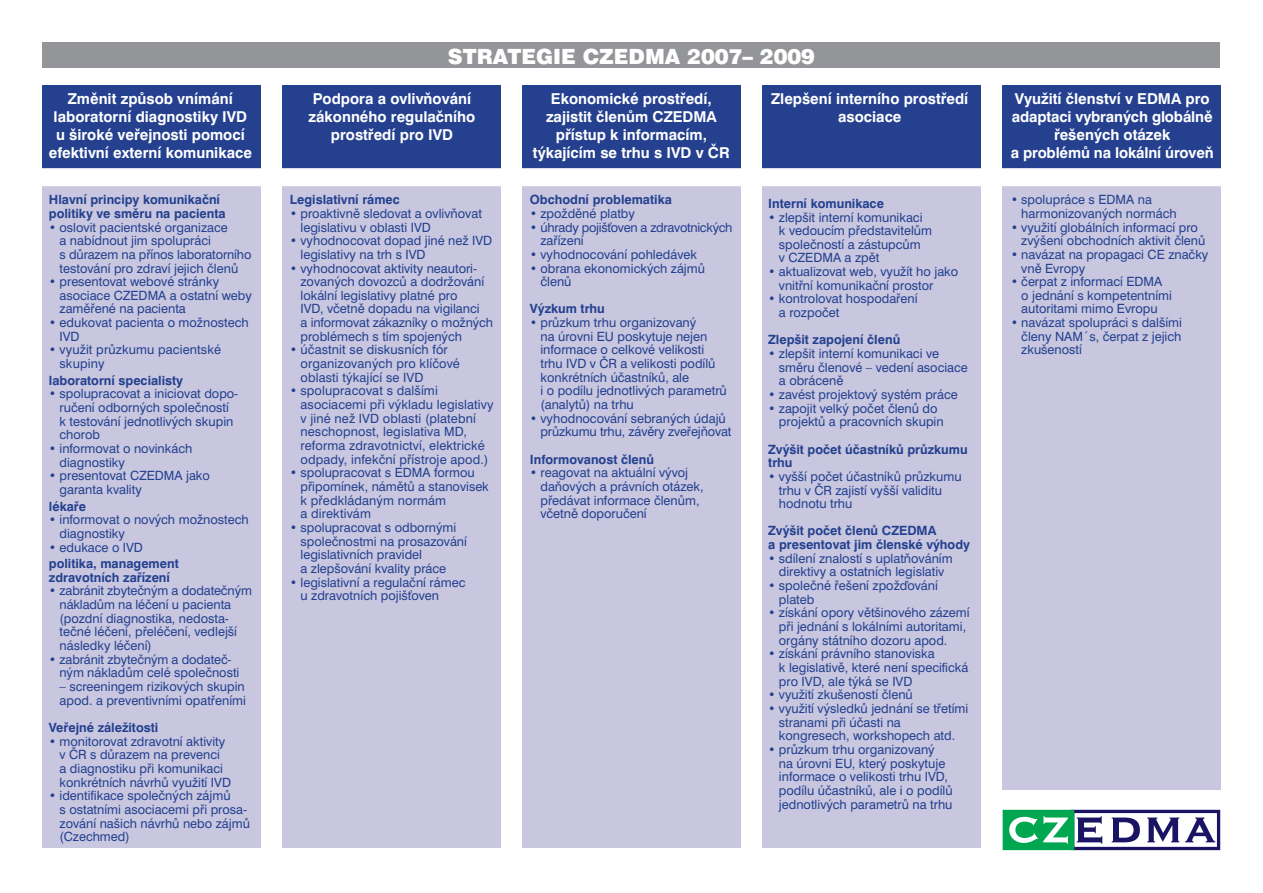
<style>
.page{position:relative;width:1263px;height:893px;background:#fff}
.page>*{position:absolute;margin:0;border:0;box-sizing:border-box;transform-origin:0 0}
.t1{font:900 21px "Swiss 721 AT";color:#fff}
.t2{font:700 15px/18px "Swiss 721 AT";color:#fff;text-align:center}
.t3{font:12.75px/13.6px "Swiss 721 AT";color:#24408f}
.t4{font:700 12.75px/13.6px "Swiss 721 AT";color:#24408f}
.t5{font:12.75px/13.6px "Swiss 721 AT";letter-spacing:-.02em;color:#24408f}
</style>
<div class="page">
<div style="left:43px;top:177px;width:218px;height:671px;background:#c8c7df"></div>
<div style="left:43px;top:85px;width:218px;height:94px;background:#24408f"></div>
<div style="left:282px;top:85px;width:219px;height:763px;background:#c8c7df"></div>
<div style="left:282px;top:85px;width:219px;height:94px;background:#24408f"></div>
<div style="left:522px;top:85px;width:219px;height:763px;background:#c8c7df"></div>
<div style="left:522px;top:85px;width:219px;height:94px;background:#24408f"></div>
<div style="left:762px;top:85px;width:219px;height:763px;background:#c8c7df"></div>
<div style="left:762px;top:85px;width:219px;height:94px;background:#24408f"></div>
<div style="left:1002px;top:85px;width:218px;height:705px;background:#c8c7df"></div>
<div style="left:1002px;top:85px;width:218px;height:94px;background:#24408f"></div>
<div style="left:16px;top:168px;width:1223px;height:18px;background:#fff"></div>
<div style="left:1071px;top:810px;width:149px;height:40px;border:3px solid #1b1464"></div>
<div style="left:1004px;top:811px;width:69px;height:37px;background:#00a650"></div>
<div style="left:1003px;top:810px;width:71px;height:40px;border:3px solid #00a650"></div>
<svg style="left:1009px;top:816px;width:59px;height:28px"></svg>
<svg style="left:1076px;top:816px;width:26px;height:28px"></svg>
<svg style="left:1111px;top:817px;width:29px;height:25px"></svg>
<svg style="left:1147px;top:817px;width:32px;height:25px"></svg>
<svg style="left:1185px;top:817px;width:30px;height:25px"></svg>
<div style="left:43px;top:43px;width:1177px;height:25px;background:#939598"></div>
<p class="t2" style="left:49px;top:90px;width:205px">Změnit způsob vnímání laboratorní diagnostiky IVD u široké veřejnosti pomocí efektivní externí komunikace</p>
<p class="t4" style="left:49px;top:193px;width:178px">Hlavní principy komunikační politiky ve směru na pacienta</p>
<p class="t3" style="left:60px;top:220px;width:193px;text-indent:-11px">• oslovit pacientské organizace<br>a nabídnout jim spolupráci<br>s důrazem na přínos laboratorního testování pro zdraví jejich členů</p>
<p class="t3" style="left:60px;top:275px;width:194px;text-indent:-11px">• presentovat webové stránky asociace CZEDMA a ostatní weby zaměřené na pacienta</p>
<p class="t3" style="left:60px;top:316px;width:191px;text-indent:-11px">• edukovat pacienta o možnostech<br>IVD</p>
<p class="t3" style="left:60px;top:343px;width:163px;text-indent:-11px">• využit průzkumu pacientské skupiny</p>
<p class="t4" style="left:49px;top:373px;width:136px">laboratorní specialisty</p>
<p class="t3" style="left:60px;top:387px;width:180px;text-indent:-11px">• spolupracovat a iniciovat dopo&shy;ručení odborných společností k testování jednotlivých skupin chorob</p>
<p class="t3" style="left:60px;top:441px;width:134px;text-indent:-11px">• informovat o novinkách diagnostiky</p>
<p class="t3" style="left:60px;top:469px;width:152px;text-indent:-11px">• presentovat CZEDMA jako garanta kvality</p>
<p class="t4" style="left:49px;top:499px;width:39px">lékaře</p>
<p class="t3" style="left:60px;top:513px;width:191px;text-indent:-11px">• informovat o nových možnostech diagnostiky</p>
<p class="t3" style="left:49px;top:540px;width:96px">• edukace o IVD</p>
<p class="t4" style="left:49px;top:557px;width:131px">politika, management zdravotních zařízení</p>
<p class="t3" style="left:60px;top:584px;width:194px;text-indent:-11px">• zabránit zbytečným a dodatečným nákladům na léčení u pacienta (pozdní diagnostika, nedosta&shy;tečné léčení, přeléčení, vedlejší následky léčení)</p>
<p class="t3" style="left:60px;top:652px;width:181px;text-indent:-11px">• zabránit zbytečným a dodateč&shy;ným nákladům celé společnosti</p>
<p class="t3" style="left:60px;top:679px;width:188px">– screeningem rizikových skupin apod. a preventivními opatřeními</p>
<p class="t4" style="left:49px;top:720px;width:111px">Veřejné záležitosti</p>
<p class="t3" style="left:60px;top:734px;width:173px;text-indent:-11px">• monitorovat zdravotní aktivity v ČR s důrazem na prevenci<br>a diagnostiku při komunikaci konkrétních návrhů využití IVD</p>
<p class="t3" style="left:60px;top:789px;width:192px;text-indent:-11px">• identifikace společných zájmů<br>s ostatními asociacemi při prosa&shy;zování našich návrhů nebo zájmů (Czechmed)</p>
<h1 class="t1" style="left:448px;top:43px;width:369px">STRATEGIE CZEDMA 2007– 2009</h1>
<p class="t2" style="left:309px;top:90px;width:168px">Podpora a ovlivňování zákonného regulačního prostředí pro IVD</p>
<p class="t4" style="left:290px;top:193px;width:112px">Legislativní rámec</p>
<p class="t3" style="left:300px;top:206px;width:183px;text-indent:-11px">• proaktivně sledovat a ovlivňovat legislativu v oblasti IVD</p>
<p class="t3" style="left:300px;top:234px;width:193px;text-indent:-11px">• vyhodnocovat dopad jiné než IVD legislativy na trh s IVD</p>
<p class="t3" style="left:300px;top:261px;width:194px;text-indent:-11px">• vyhodnocovat aktivity neautori&shy;zovaných dovozců a dodržování lokální legislativy platné pro<br>IVD, včetně dopadu na vigilanci<br>a informovat zákazníky o možných problémech s tím spojených</p>
<p class="t3" style="left:300px;top:343px;width:161px;text-indent:-11px">• účastnit se diskusních fór organizovaných pro klíčové oblasti týkající se IVD</p>
<p class="t3" style="left:300px;top:384px;width:195px;text-indent:-11px">• spolupracovat s dalšími asociacemi při výkladu legislativy v jiné než IVD oblasti (platební neschopnost, legislativa MD, reforma zdravotnictví, elektrické odpady, infekční přístroje apod.)</p>
<p class="t3" style="left:300px;top:466px;width:190px;text-indent:-11px">• spolupracovat s EDMA formou připomínek, námětů a stanovisek k předkládaným normám<br>a direktivám</p>
<p class="t3" style="left:300px;top:520px;width:168px;text-indent:-11px">• spolupracovat s odbornými společnostmi na prosazování legislativních pravidel<br>a zlepšování kvality práce</p>
<p class="t3" style="left:300px;top:575px;width:166px;text-indent:-11px">• legislativní a regulační rámec u zdravotních pojišťoven</p>
<p class="t2" style="left:533px;top:90px;width:198px">Ekonomické prostředí, zajistit členům CZEDMA přístup k informacím, týkajícím se trhu s IVD v ČR</p>
<p class="t4" style="left:530px;top:193px;width:144px">Obchodní problematika</p>
<p class="t3" style="left:530px;top:206px;width:107px">• zpožděné platby</p>
<p class="t5" style="left:540px;top:220px;width:194px;text-indent:-11px">• úhrady pojišťoven a zdravotnických zařízení</p>
<p class="t3" style="left:530px;top:247px;width:169px">• vyhodnocování pohledávek</p>
<p class="t3" style="left:540px;top:261px;width:166px;text-indent:-11px">• obrana ekonomických zájmů členů</p>
<p class="t4" style="left:530px;top:302px;width:76px">Výzkum trhu</p>
<p class="t3" style="left:540px;top:316px;width:188px;text-indent:-11px">• průzkum trhu organizovaný<br>na úrovni EU poskytuje nejen informace o celkové velikosti trhu IVD v ČR a velikosti podílů konkrétních účastníků, ale<br>i o podílu jednotlivých parametrů (analytů) na trhu</p>
<p class="t3" style="left:540px;top:411px;width:192px;text-indent:-11px">• vyhodnocování sebraných údajů průzkumu trhu, závěry zveřejňovat</p>
<p class="t4" style="left:530px;top:452px;width:126px">Informovanost členů</p>
<p class="t3" style="left:540px;top:466px;width:165px;text-indent:-11px">• reagovat na aktuální vývoj daňových a právních otázek, předávat informace členům, včetně doporučení</p>
<p class="t2" style="left:771px;top:90px;width:199px">Zlepšení interního prostředí asociace</p>
<p class="t4" style="left:768px;top:196px;width:117px">Interní komunikace</p>
<p class="t3" style="left:779px;top:210px;width:155px;text-indent:-11px">• zlepšit interní komunikaci k vedoucím představitelům společností a zástupcům<br>v CZEDMA a zpět</p>
<p class="t3" style="left:779px;top:265px;width:181px;text-indent:-11px">• aktualizovat web, využít ho jako vnitřní komunikační prostor</p>
<p class="t3" style="left:779px;top:292px;width:140px;text-indent:-11px">• kontrolovat hospodaření a rozpočet</p>
<p class="t4" style="left:768px;top:333px;width:133px">Zlepšit zapojení členů</p>
<p class="t3" style="left:779px;top:347px;width:190px;text-indent:-11px">• zlepšit interní komunikaci ve směru členové – vedení asociace a obráceně</p>
<p class="t3" style="left:768px;top:387px;width:191px">• zavést projektový systém práce</p>
<p class="t3" style="left:779px;top:401px;width:166px;text-indent:-11px">• zapojit velký počet členů do projektů a pracovních skupin</p>
<p class="t4" style="left:768px;top:442px;width:201px">Zvýšit počet účastníků průzkumu trhu</p>
<p class="t3" style="left:779px;top:469px;width:184px;text-indent:-11px">• vyšší počet účastníků průzkumu trhu v ČR zajistí vyšší validitu hodnotu trhu</p>
<p class="t4" style="left:768px;top:524px;width:203px">Zvýšit počet členů CZEDMA<br>a presentovat jim členské výhody</p>
<p class="t3" style="left:768px;top:551px;width:186px;text-align:center">• sdílení znalostí s uplatňováním direktivy a ostatních legislativ</p>
<p class="t3" style="left:779px;top:579px;width:161px;text-indent:-11px">• společné řešení zpožďování plateb</p>
<p class="t3" style="left:779px;top:606px;width:192px;text-indent:-11px">• získání opory většinového zázemí při jednání s lokálními autoritami, orgány státního dozoru apod.</p>
<p class="t3" style="left:779px;top:647px;width:191px;text-indent:-11px">• získání právního stanoviska<br>k legislativě, které není specifická pro IVD, ale týká se IVD</p>
<p class="t3" style="left:768px;top:688px;width:146px">• využití zkušeností členů</p>
<p class="t3" style="left:779px;top:701px;width:191px;text-indent:-11px">• využití výsledků jednání se třetími stranami při účasti na kongresech, workshopech atd.</p>
<p class="t3" style="left:779px;top:742px;width:175px;text-indent:-11px">• průzkum trhu organizovaný<br>na úrovni EU, který poskytuje informace o velikosti trhu IVD, podílu účastníků, ale i o podílů jednotlivých parametrů na trhu</p>
<p class="t2" style="left:1011px;top:90px;width:205px">Využití členství v EDMA pro adaptaci vybraných globálně řešených otázek<br>a problémů na lokální úroveň</p>
<p class="t3" style="left:1021px;top:193px;width:157px;text-indent:-11px">• spolupráce s EDMA na harmonizovaných normách</p>
<p class="t3" style="left:1021px;top:220px;width:186px;text-indent:-11px">• využití globálních informací pro zvýšení obchodních aktivit členů</p>
<p class="t3" style="left:1021px;top:247px;width:189px;text-indent:-11px">• navázat na propagaci CE značky vně Evropy</p>
<p class="t3" style="left:1021px;top:275px;width:152px;text-indent:-11px">• čerpat z informací EDMA o jednání s kompetentními autoritami mimo Evropu</p>
<p class="t3" style="left:1021px;top:316px;width:162px;text-align:justify;text-indent:-11px">• navázat spolupráci s dalšími členy NAM´s, čerpat z jejich zkušeností</p>
</div>
